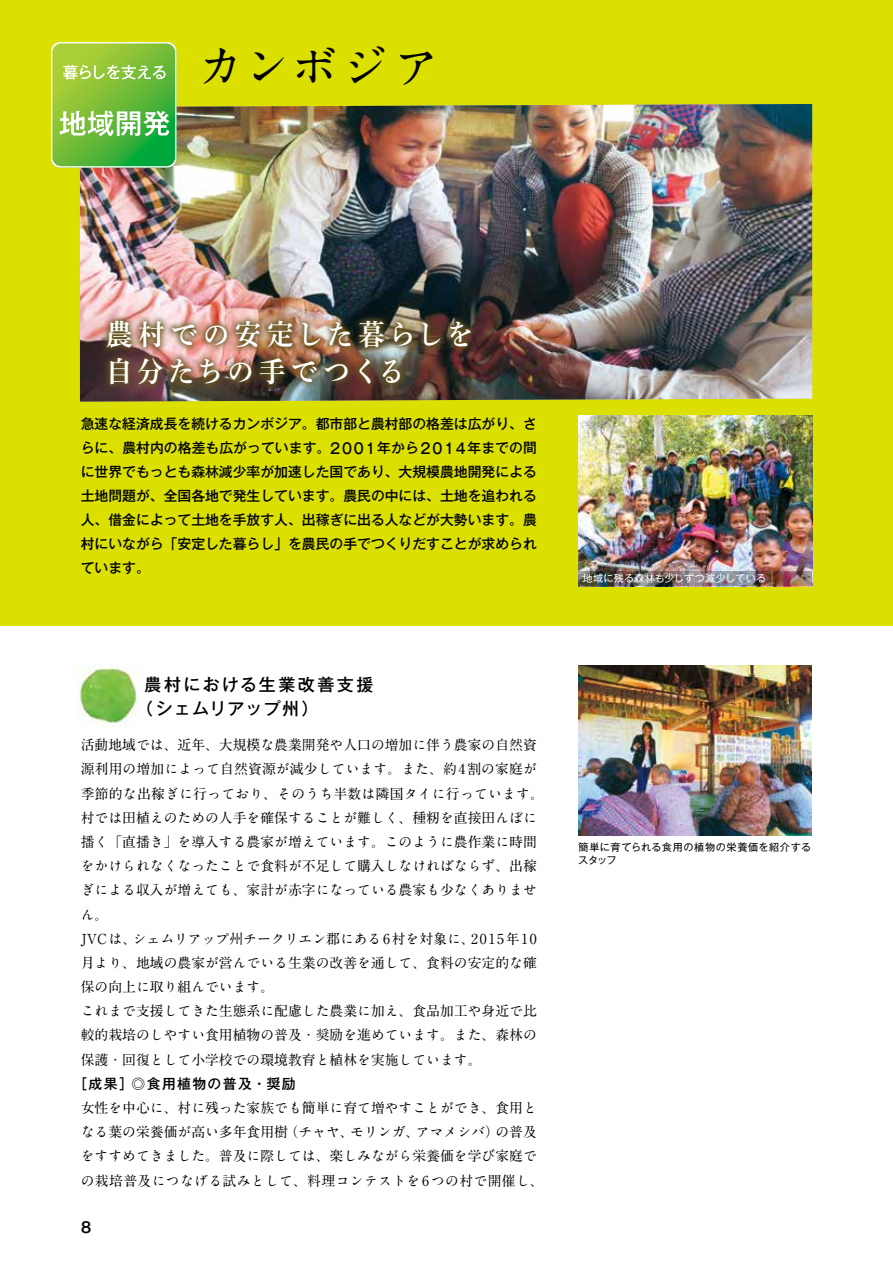
<style>
.page{position:relative;width:893px;height:1263px;background:#fff}
.page>*{position:absolute;margin:0;border:0;box-sizing:border-box;transform-origin:0 0}
.t1{font:700 46.8px "A1 Mincho Std";letter-spacing:.05em;color:#000}
.t2{font:28.65px/37.2px "Shuei Min Pro B";letter-spacing:.175em;color:#fff;scale:.92 1}
.t3{font:500 16.95px/24.2px "Gothic MB101 Pr 6 N";letter-spacing:.11em;color:#000}
.t4{font:500 16.95px "Gotham";color:#000}
.t5{font:700 13.8px/24.2px "A1 Mincho Std";color:#000}
.t6{font:500 13.8px/23.9px "Gothic MB101 Pr 6 N";color:#000;text-align:justify}
.t7{font:500 13.8px "Gothic MB101 Pr 6 N";letter-spacing:.1em;color:#000}
.t8{font:10.05px/12.8px "Gothic MB101 Pr 6 N";letter-spacing:.055em;color:#000}
.t9{font:10.05px "Gothic MB101 Pr 6 N";letter-spacing:.015em;color:#fff}
.s1{font-size:14.7px}
</style>
<div class="page">
<div style="left:0;top:0;width:893px;height:625px;background:#dbe000"></div>
<img style="left:80px;top:104px;width:732px;height:298px">
<img style="left:100px;top:313px;width:378px;height:79px">
<img style="left:578px;top:416px;width:234px;height:170px">
<img style="left:578px;top:571px;width:234px;height:14px">
<img style="left:578px;top:665px;width:234px;height:171px">
<img style="left:77px;top:665px;width:61px;height:61px">
<svg style="left:51px;top:42px;width:125px;height:126px;background:#81c556"></svg>
<h1 class="t1" style="left:197px;top:29px;width:245px">カンボジア</h1>
<h2 class="t2" style="left:106px;top:314px;width:400px">農村での安定した暮らしを自分たちの手でつくる</h2>
<p class="t6" style="left:81px;top:411px;width:458px">急速な経済成長を続けるカンボジア。都市部と農村部の格差は広がり、さらに、農村内の格差も広がっています。<span class="s1">2001</span>年から<span class="s1">2014</span>年までの間に世界でもっとも森林減少率が加速した国であり、大規模農地開発による土地問題が、全国各地で発生しています。農民の中には、土地を追われる人、借金によって土地を手放す人、出稼ぎに出る人などが大勢います。農村にいながら「安定した暮らし」を農民の手でつくりだすことが求められています。</p>
<p class="t3" style="left:136px;top:671px;width:239px;text-indent:9px">農村における生業改善支援（シェムリアップ州）</p>
<p class="t5" style="left:81px;top:731px;width:465px">活動地域では、近年、大規模な農業開発や人口の増加に伴う農家の自然資源利用の増加によって自然資源が減少しています。また、約4割の家庭が季節的な出稼ぎに行っており、そのうち半数は隣国タイに行っています。村では田植えのための人手を確保することが難しく、種籾を直接田んぼに播く「直播き」を導入する農家が増えています。このように農作業に時間をかけられなくなったことで食料が不足して購入しなければならず、出稼ぎによる収入が増えても、家計が赤字になっている農家も少なくありません。<br>JVCは、シェムリアップ州チークリエン郡にある6村を対象に、2015年10月より、地域の農家が営んでいる生業の改善を通して、食料の安定的な確保の向上に取り組んでいます。<br>これまで支援してきた生態系に配慮した農業に加え、食品加工や身近で比較的栽培のしやすい食用植物の普及・奨励を進めています。また、森林の保護・回復として小学校での環境教育と植林を実施しています。</p>
<p class="t7" style="left:73px;top:1072px;width:224px">［成果］◎食用植物の普及・奨励</p>
<p class="t5" style="left:81px;top:1094px;width:464px">女性を中心に、村に残った家族でも簡単に育て増やすことができ、食用となる葉の栄養価が高い多年食用樹（チャヤ、モリンガ、アマメシバ）の普及をすすめてきました。普及に際しては、楽しみながら栄養価を学び家庭での栽培普及につなげる試みとして、料理コンテストを6つの村で開催し、</p>
<p class="t4" style="left:81px;top:1217px;width:12px">8</p>
<p class="t9" style="left:583px;top:570px;width:185px">地域に残る森林も少しずつ減少している</p>
<p class="t8" style="left:578px;top:840px;width:235px">簡単に育てられる食用の植物の栄養価を紹介するスタッフ</p>
</div>
